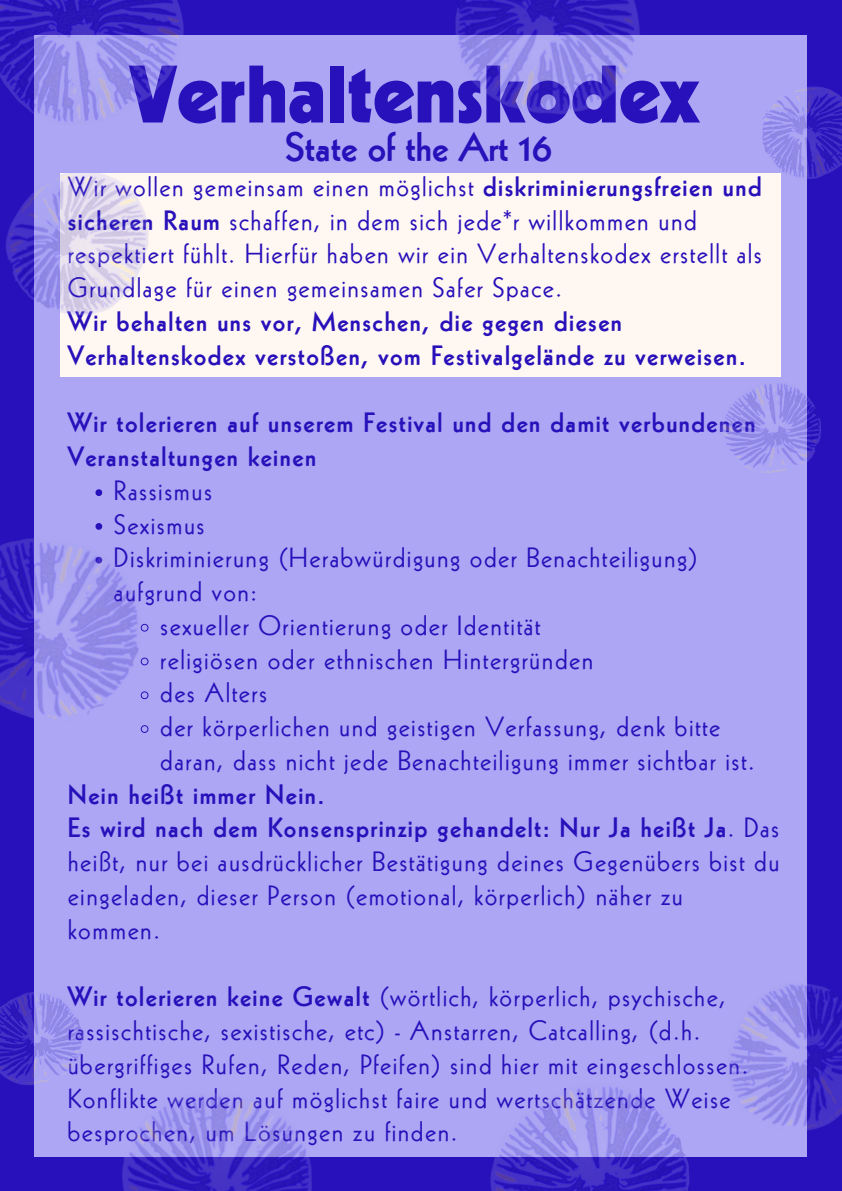
<style>
.page{position:relative;width:842px;height:1191px;background:#fff}
.page>*{position:absolute;margin:0;border:0;box-sizing:border-box;transform-origin:0 0}
.t1{font:900 79px "Kabel LT Pro";color:#2810ba}
.t2{font:800 40px "Kabel LT Pro";color:#2810ba}
.t3{font:27.2px/33.8px "Kabel LT Pro";letter-spacing:.055em;color:#2810ba}
.t4{font:800 27.2px/33.8px "Kabel LT Pro";letter-spacing:.055em;color:#2810ba}
.s1{font-weight:800}
</style>
<div class="page">
<div style="left:0;top:0;width:842px;height:1190px;background:#aca6f4"></div>
<div style="left:0;top:1157px;width:842px;height:33px;background:#2810ba"></div>
<div style="left:808px;top:0;width:34px;height:1190px;background:#2810ba"></div>
<div style="left:0;top:0;width:34px;height:1190px;background:#2810ba"></div>
<div style="left:0;top:0;width:842px;height:34px;background:#2810ba"></div>
<div style="left:60px;top:173px;width:721px;height:203px;background:#fff7f1"></div>
<img style="left:0;top:0;width:190px;height:102px">
<img style="left:6px;top:102px;width:143px;height:213px">
<img style="left:762px;top:55px;width:80px;height:148px">
<img style="left:383px;top:0;width:335px;height:111px">
<img style="left:490px;top:1086px;width:174px;height:104px">
<img style="left:664px;top:921px;width:178px;height:269px">
<img style="left:0;top:992px;width:66px;height:93px">
<img style="left:0;top:489px;width:149px;height:244px">
<img style="left:42px;top:1005px;width:270px;height:185px">
<img style="left:718px;top:357px;width:103px;height:149px">
<p class="t1" style="left:129px;top:65px;width:572px">Verhaltenskodex</p>
<p class="t2" style="left:285px;top:132px;width:269px">State of the Art 16</p>
<p class="t3" style="left:68px;top:173px;width:696px">Wir wollen gemeinsam einen möglichst <span class="s1">diskriminierungsfreien und sicheren Raum</span> schaffen, in dem sich jede*r willkommen und respektiert fühlt. Hierfür haben wir ein Verhaltenskodex erstellt als Grundlage für einen gemeinsamen Safer Space.</p>
<h1 class="t4" style="left:68px;top:308px;width:680px">Wir behalten uns vor, Menschen, die gegen diesen<br>Verhaltenskodex verstoßen, vom Festivalgelände zu verweisen.</h1>
<p class="t4" style="left:68px;top:409px;width:689px">Wir tolerieren auf unserem Festival und den damit verbundenen<br>Veranstaltungen keinen</p>
<h2 class="t3" style="left:114px;top:476px;width:100px">Rassismus</h2>
<p class="t3" style="left:114px;top:510px;width:92px">Sexismus</p>
<p class="t3" style="left:114px;top:544px;width:585px">Diskriminierung (Herabwürdigung oder Benachteiligung) aufgrund von:</p>
<h3 class="t3" style="left:160px;top:611px;width:382px">sexueller Orientierung oder Identität</h3>
<p class="t3" style="left:160px;top:645px;width:435px">religiösen oder ethnischen Hintergründen</p>
<p class="t3" style="left:160px;top:679px;width:108px">des Alters</p>
<p class="t3" style="left:160px;top:713px;width:596px">der körperlichen und geistigen Verfassung, denk bitte daran, dass nicht jede Benachteiligung immer sichtbar ist.</p>
<p class="t4" style="left:68px;top:780px;width:258px">Nein heißt immer Nein.</p>
<p class="t3" style="left:68px;top:814px;width:713px"><span class="s1">Es wird nach dem Konsensprinzip gehandelt: Nur Ja heißt Ja</span>. Das heißt, nur bei ausdrücklicher Bestätigung deines Gegenübers bist du eingeladen, dieser Person (emotional, körperlich) näher zu kommen.</p>
<p class="t3" style="left:68px;top:983px;width:682px"><span class="s1">Wir tolerieren keine Gewalt</span> (wörtlich, körperlich, psychische, rassischtische, sexistische, etc) - Anstarren, Catcalling, (d.h. übergriffiges Rufen, Reden, Pfeifen) sind hier mit eingeschlossen.<br>Konflikte werden auf möglichst faire und wertschätzende Weise besprochen, um Lösungen zu finden.</p>
</div>
